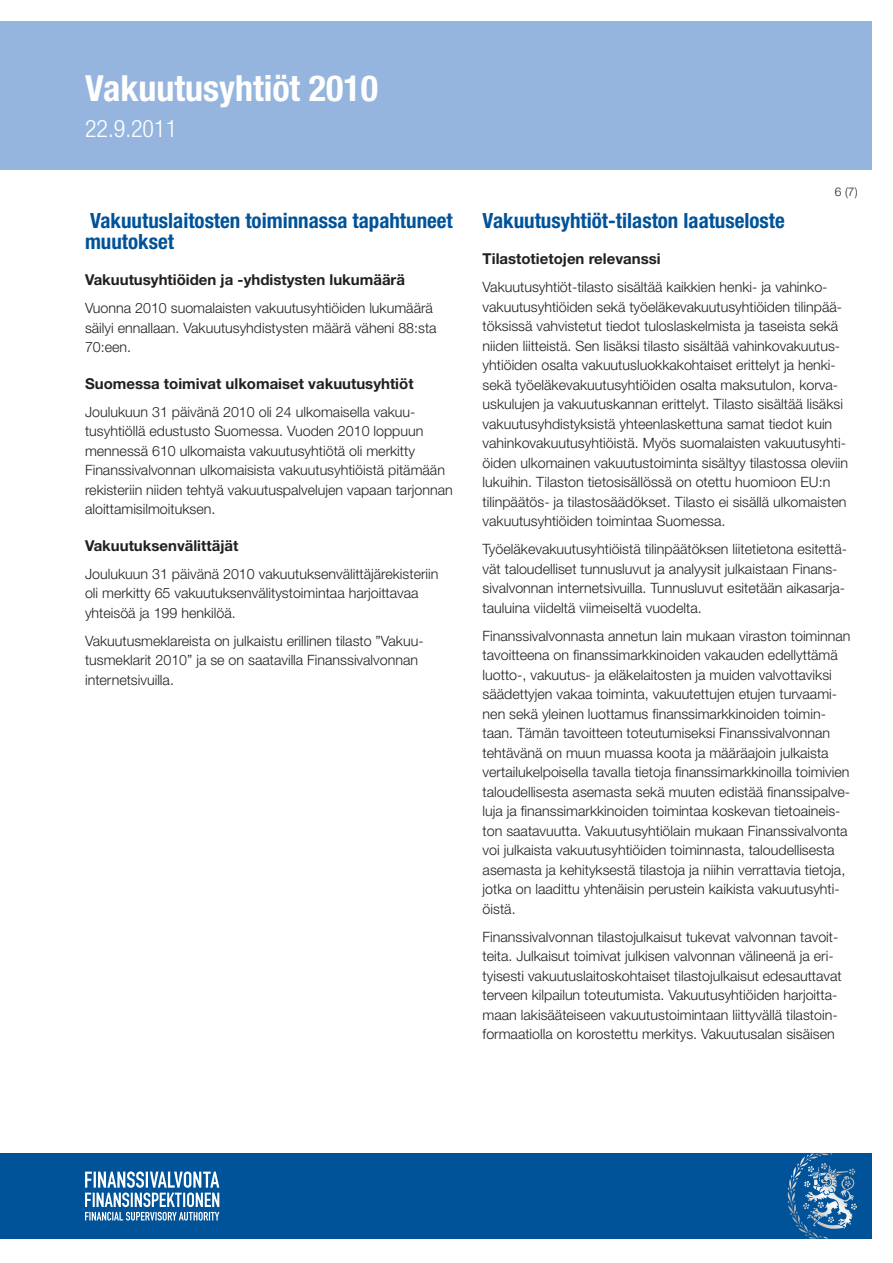
<style>
.page{position:relative;width:893px;height:1263px;background:#fff}
.page>*{position:absolute;margin:0;border:0;box-sizing:border-box;transform-origin:0 0}
.t1{font:700 condensed 36px "Helvetica Neue LT Std";color:#fff}
.t2{font:300 condensed 24px "Helvetica Neue LT Std";color:#fff}
.OTSIKKO_2{font:700 condensed 21px/21px "Helvetica Neue LT Std";color:#015399}
.OTSIKKO_3{font:700 15px "Helvetica Neue LT Std";color:#231f20}
.LEIPIS{font:300 14.25px/19.5px "Helvetica Neue LT Std";color:#231f20}
.t3{font:300 12px "Helvetica Neue LT Std";color:#231f20}
</style>
<div class="page">
<div style="left:0;top:21px;width:872px;height:149px;background:#95b5de"></div>
<div style="left:0;top:1153px;width:872px;height:85px;background:#015399"></div>
<svg style="left:800px;top:1153px;width:32px;height:13px"></svg>
<svg style="left:85px;top:1171px;width:134px;height:49px"></svg>
<h1 class="t1" style="left:85px;top:67px;width:294px">Vakuutusyhtiöt 2010</h1>
<h2 class="t2" style="left:85px;top:115px;width:94px">22.9.2011</h2>
<p class="OTSIKKO_2" style="left:85px;top:209px;width:369px">Vakuutuslaitosten toiminnassa tapahtuneet muutokset</p>
<p class="OTSIKKO_3" style="left:85px;top:270px;width:321px">Vakuutusyhtiöiden ja -yhdistysten lukumäärä</p>
<p class="LEIPIS" style="left:85px;top:298px;width:353px">Vuonna 2010 suomalaisten vakuutusyhtiöiden lukumäärä säilyi ennallaan. Vakuutusyhdistysten määrä väheni 88:sta<br>70:een.</p>
<p class="OTSIKKO_3" style="left:85px;top:374px;width:330px">Suomessa toimivat ulkomaiset vakuutusyhtiöt</p>
<p class="LEIPIS" style="left:85px;top:402px;width:369px">Joulukuun 31 päivänä 2010 oli 24 ulkomaisella vakuu&shy;tusyhtiöllä edustusto Suomessa. Vuoden 2010 loppuun mennessä 610 ulkomaista vakuutusyhtiötä oli merkitty Finanssivalvonnan ulkomaisista vakuutusyhtiöistä pitämään rekisteriin niiden tehtyä vakuutuspalvelujen vapaan tarjonnan aloittamisilmoituksen.</p>
<p class="OTSIKKO_3" style="left:85px;top:536px;width:155px">Vakuutuksenvälittäjät</p>
<p class="LEIPIS" style="left:85px;top:564px;width:355px">Joulukuun 31 päivänä 2010 vakuutuksenvälittäjärekisteriin oli merkitty 65 vakuutuksenvälitystoimintaa harjoittavaa yhteisöä ja 199 henkilöä.</p>
<p class="LEIPIS" style="left:85px;top:631px;width:340px">Vakuutusmeklareista on julkaistu erillinen tilasto ”Vakuu&shy;tusmeklarit 2010” ja se on saatavilla Finanssivalvonnan internetsivuilla.</p>
<p class="t3" style="left:835px;top:184px;width:24px">6 (7)</p>
<p class="OTSIKKO_2" style="left:483px;top:209px;width:304px">Vakuutusyhtiöt-tilaston laatuseloste</p>
<p class="OTSIKKO_3" style="left:483px;top:249px;width:180px">Tilastotietojen relevanssi</p>
<p class="LEIPIS" style="left:483px;top:277px;width:367px">Vakuutusyhtiöt-tilasto sisältää kaikkien henki- ja vahinko&shy;vakuutusyhtiöiden sekä työeläkevakuutusyhtiöiden tilinpää&shy;töksissä vahvistetut tiedot tuloslaskelmista ja taseista sekä niiden liitteistä. Sen lisäksi tilasto sisältää vahinkovakuutus&shy;yhtiöiden osalta vakuutusluokkakohtaiset erittelyt ja henki&shy;sekä työeläkevakuutusyhtiöiden osalta maksutulon, korva&shy;uskulujen ja vakuutuskannan erittelyt. Tilasto sisältää lisäksi vakuutusyhdistyksistä yhteenlaskettuna samat tiedot kuin vahinkovakuutusyhtiöistä. Myös suomalaisten vakuutusyhti&shy;öiden ulkomainen vakuutustoiminta sisältyy tilastossa oleviin lukuihin. Tilaston tietosisällössä on otettu huomioon EU:n tilinpäätös- ja tilastosäädökset. Tilasto ei sisällä ulkomaisten vakuutusyhtiöiden toimintaa Suomessa.</p>
<p class="LEIPIS" style="left:483px;top:539px;width:366px">Työeläkevakuutusyhtiöistä tilinpäätöksen liitetietona esitettä&shy;vät taloudelliset tunnusluvut ja analyysit julkaistaan Finans&shy;sivalvonnan internetsivuilla. Tunnusluvut esitetään aikasarja&shy;tauluina viideltä viimeiseltä vuodelta.</p>
<p class="LEIPIS" style="left:483px;top:625px;width:369px">Finanssivalvonnasta annetun lain mukaan viraston toiminnan tavoitteena on finanssimarkkinoiden vakauden edellyttämä luotto-, vakuutus- ja eläkelaitosten ja muiden valvottaviksi säädettyjen vakaa toiminta, vakuutettujen etujen turvaami&shy;nen sekä yleinen luottamus finanssimarkkinoiden toimin&shy;taan. Tämän tavoitteen toteutumiseksi Finanssivalvonnan tehtävänä on muun muassa koota ja määräajoin julkaista vertailukelpoisella tavalla tietoja finanssimarkkinoilla toimivien taloudellisesta asemasta sekä muuten edistää finanssipalve&shy;luja ja finanssimarkkinoiden toimintaa koskevan tietoaineis&shy;ton saatavuutta. Vakuutusyhtiölain mukaan Finanssivalvonta voi julkaista vakuutusyhtiöiden toiminnasta, taloudellisesta asemasta ja kehityksestä tilastoja ja niihin verrattavia tietoja, jotka on laadittu yhtenäisin perustein kaikista vakuutusyhti&shy;öistä.</p>
<p class="LEIPIS" style="left:483px;top:927px;width:361px">Finanssivalvonnan tilastojulkaisut tukevat valvonnan tavoit&shy;teita. Julkaisut toimivat julkisen valvonnan välineenä ja eri&shy;tyisesti vakuutuslaitoskohtaiset tilastojulkaisut edesauttavat terveen kilpailun toteutumista. Vakuutusyhtiöiden harjoitta&shy;maan lakisääteiseen vakuutustoimintaan liittyvällä tilastoin&shy;formaatiolla on korostettu merkitys. Vakuutusalan sisäisen</p>
</div>
